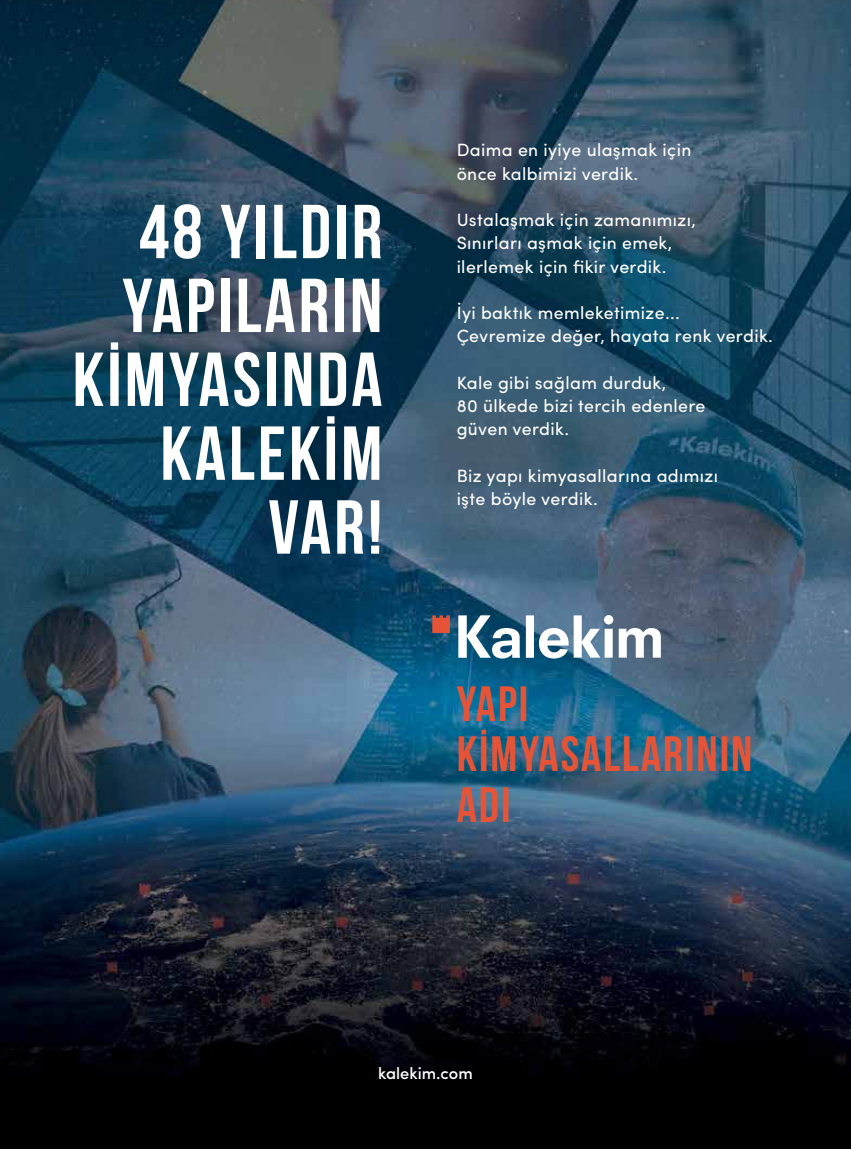
<style>
.page{position:relative;width:851px;height:1149px;background:#fff}
.page>*{position:absolute;margin:0;border:0;box-sizing:border-box;transform-origin:0 0}
.t1{font:700 76.2px/73.8px "Bebas Neue";letter-spacing:.04em;color:#fff;text-align:right}
.t2{font:700 49.5px/50.4px "Bebas Neue";letter-spacing:.04em;color:#e65438}
.t3{font:17.7px/23.2px "Sofia Pro";letter-spacing:.02em;color:#fff}
.t4{font:500 16.5px "Sofia Pro";color:#fff}
</style>
<div class="page">
<img style="left:0;top:0;width:850px;height:1148px">
<svg style="left:458px;top:615px;width:62px;height:43px"></svg>
<div style="left:526px;top:615px;width:8px;height:42px;background:#fff"></div>
<svg style="left:539px;top:615px;width:121px;height:43px"></svg>
<svg style="left:432px;top:615px;width:18px;height:17px"></svg>
<h1 class="t1" style="left:73px;top:194px;width:311px">48 YILDIR<br>YAPILARIN<br>KİMYASINDA<br>KALEKİM<br>VAR!</h1>
<p class="t3" style="left:456px;top:137px;width:236px">Daima en iyiye ulaşmak için önce kalbimizi verdik.</p>
<p class="t3" style="left:456px;top:207px;width:241px">Ustalaşmak için zamanımızı,<br>Sınırları aşmak için emek, ilerlemek için fikir verdik.</p>
<p class="t3" style="left:456px;top:300px;width:318px">İyi baktık memleketimize...<br>Çevremize değer, hayata renk verdik.</p>
<p class="t3" style="left:456px;top:370px;width:250px">Kale gibi sağlam durduk,<br>80 ülkede bizi tercih edenlere güven verdik.</p>
<p class="t3" style="left:456px;top:462px;width:263px">Biz yapı kimyasallarına adımızı işte böyle verdik.</p>
<h2 class="t2" style="left:456px;top:677px;width:297px">YAPI<br>KİMYASALLARININ<br>ADI</h2>
<p class="t4" style="left:378px;top:1060px;width:96px">kalekim.com</p>
</div>
